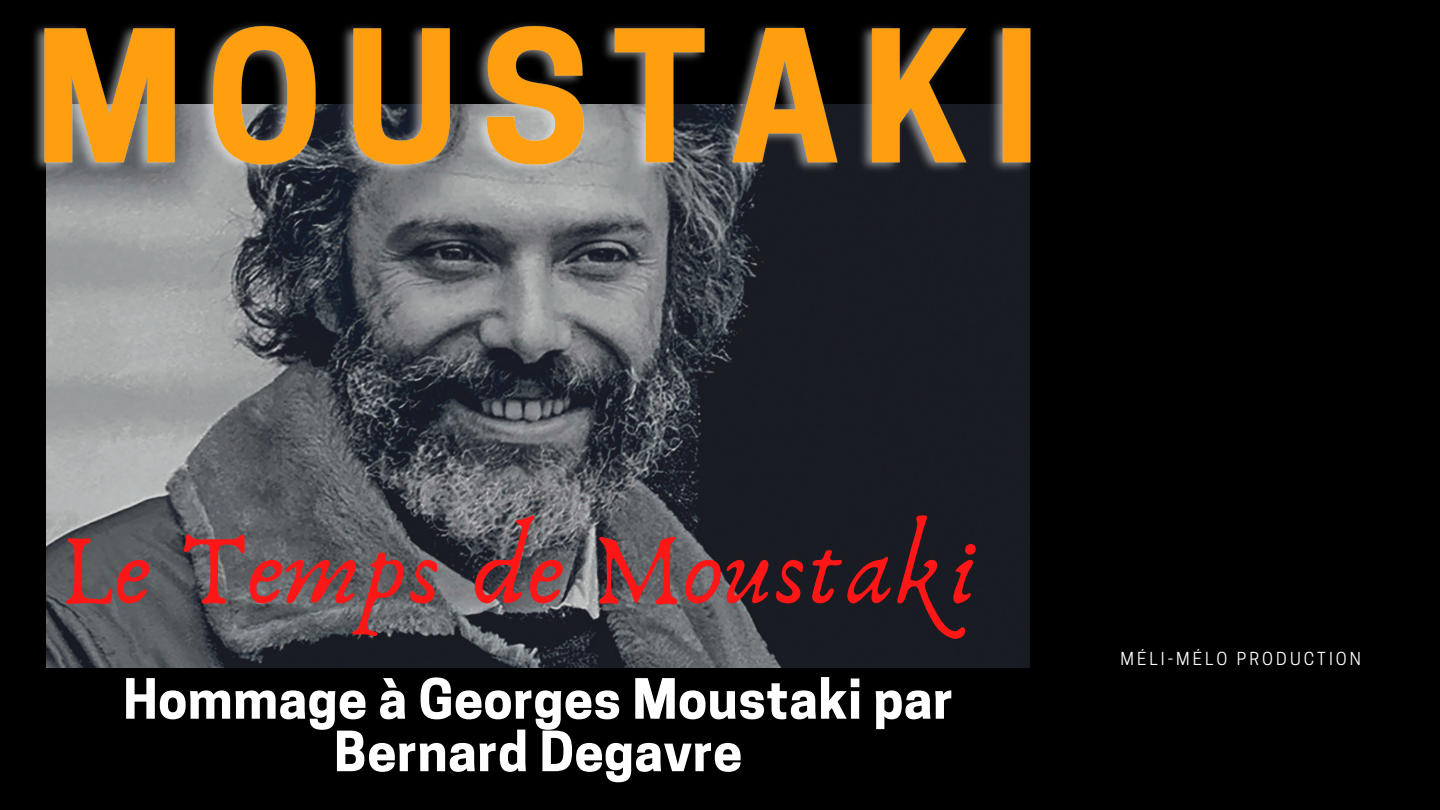
<style>
.page{position:relative;width:1440px;height:810px;background:#000}
.page>*{position:absolute;margin:0;border:0;box-sizing:border-box;transform-origin:0 0}
.t1{font:103.5px "Anaktoria";letter-spacing:.025em;color:#ff1616}
.t2{font:700 52.1px/52.5px "Cooper Hewitt";letter-spacing:.01em;color:#fff;text-align:center}
.t3{font:16.8px "Cooper Hewitt";letter-spacing:.18em;color:#fff}
</style>
<div class="page">
<img style="left:47px;top:206px;width:983px;height:462px">
<img style="left:33px;top:23px;width:998px;height:183px">
<p class="t1" style="left:59px;top:507px;width:922px">Le Temps de Moustaki</p>
<p class="t2" style="left:123px;top:679px;width:831px">Hommage à Georges Moustaki par<br>Bernard Degavre</p>
<p class="t3" style="left:1121px;top:653px;width:242px">MÉLI-MÉLO PRODUCTION</p>
</div>
